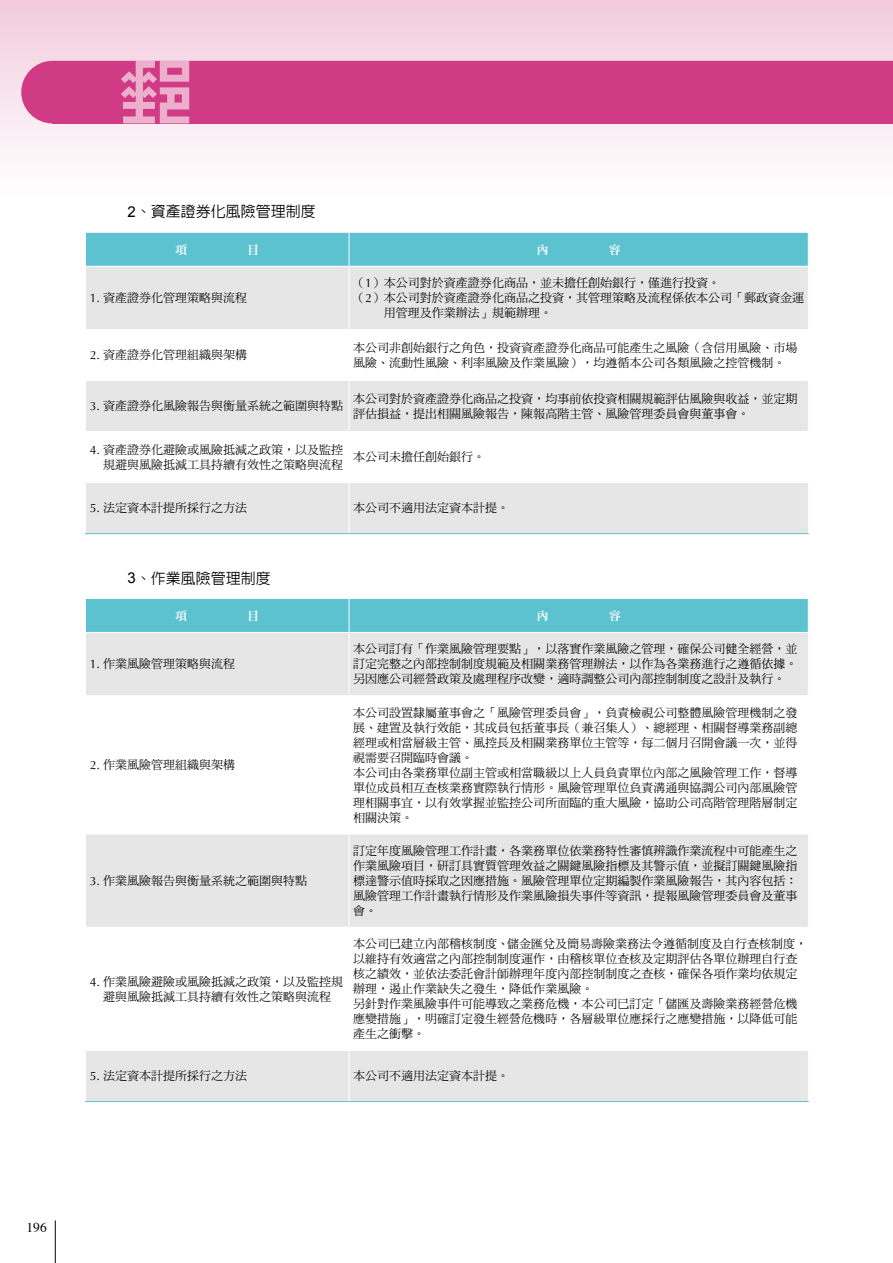
<style>
.page{position:relative;width:893px;height:1263px;background:#fff}
.page>*{position:absolute;margin:0;border:0;box-sizing:border-box;transform-origin:0 0}
.t1{font:500 15px "AR Hei B5";color:#000}
.t2{font:13.5px "Times";color:#000}
.t3{font:12px/15px "DF Ming Std W5";color:#000}
.t4{font:12px "DF Ming Std W9";color:#fff}
.s1{font-family:"Arial";font-weight:400}
.s2{font-family:"Optima"}
</style>
<div class="page">
<div style="left:0;top:0;width:893px;height:200px;background:linear-gradient(to bottom,#f1c7da,#fefefe)"></div>
<div style="left:24px;top:63px;width:58px;height:58px;background:#d13a84;border-radius:50%"></div>
<div style="left:21px;top:61px;width:63px;height:62px;border:4px solid #d13a84;border-radius:50%"></div>
<div style="left:53px;top:61px;width:840px;height:62px;background:#d13a84"></div>
<svg style="left:121px;top:61px;width:68px;height:62px"></svg>
<hr style="left:55px;top:1220px;width:1px;height:43px;background:#000">
<div style="left:86px;top:233px;width:722px;height:33px;background:#5dc2d0"></div>
<div style="left:86px;top:267px;width:722px;height:266px;background:#e6e6e6"></div>
<svg style="left:86px;top:330px;width:722px;height:152px"></svg>
<hr style="left:349px;top:233px;width:1px;height:33px;background:#fff">
<hr style="left:349px;top:267px;width:1px;height:62px;background:#fff">
<hr style="left:85px;top:329px;width:264px;height:1px;background:#fff">
<hr style="left:349px;top:329px;width:460px;height:1px;background:#fff">
<hr style="left:349px;top:330px;width:1px;height:50px;background:#fff">
<hr style="left:85px;top:380px;width:264px;height:1px;background:#fff">
<hr style="left:349px;top:380px;width:460px;height:1px;background:#fff">
<hr style="left:349px;top:381px;width:1px;height:50px;background:#fff">
<hr style="left:85px;top:431px;width:264px;height:1px;background:#fff">
<hr style="left:349px;top:431px;width:460px;height:1px;background:#fff">
<hr style="left:349px;top:432px;width:1px;height:50px;background:#fff">
<hr style="left:85px;top:482px;width:264px;height:1px;background:#fff">
<hr style="left:349px;top:482px;width:460px;height:1px;background:#fff">
<hr style="left:349px;top:483px;width:1px;height:50px;background:#fff">
<hr style="left:85px;top:533px;width:264px;height:1px;background:#5dc2d0">
<hr style="left:349px;top:533px;width:460px;height:1px;background:#5dc2d0">
<div style="left:86px;top:599px;width:722px;height:33px;background:#5dc2d0"></div>
<div style="left:86px;top:633px;width:722px;height:468px;background:#e6e6e6"></div>
<svg style="left:86px;top:696px;width:722px;height:354px"></svg>
<hr style="left:349px;top:599px;width:1px;height:33px;background:#fff">
<hr style="left:349px;top:633px;width:1px;height:62px;background:#fff">
<hr style="left:85px;top:695px;width:264px;height:1px;background:#fff">
<hr style="left:349px;top:695px;width:460px;height:1px;background:#fff">
<hr style="left:349px;top:696px;width:1px;height:138px;background:#fff">
<hr style="left:85px;top:834px;width:264px;height:1px;background:#fff">
<hr style="left:349px;top:834px;width:460px;height:1px;background:#fff">
<hr style="left:349px;top:834px;width:1px;height:93px;background:#fff">
<hr style="left:85px;top:927px;width:264px;height:1px;background:#fff">
<hr style="left:349px;top:927px;width:460px;height:1px;background:#fff">
<hr style="left:349px;top:928px;width:1px;height:122px;background:#fff">
<hr style="left:85px;top:1050px;width:264px;height:1px;background:#fff">
<hr style="left:349px;top:1050px;width:460px;height:1px;background:#fff">
<hr style="left:349px;top:1051px;width:1px;height:50px;background:#fff">
<hr style="left:85px;top:1101px;width:264px;height:1px;background:#5dc2d0">
<hr style="left:349px;top:1101px;width:460px;height:1px;background:#5dc2d0">
<p class="t1" style="left:128px;top:204px;width:190px"><span class="s1">2</span>、資產證券化風險管理制度</p>
<p class="t4" style="left:175px;top:243px;width:13px">項</p>
<p class="t4" style="left:247px;top:243px;width:13px">目</p>
<p class="t4" style="left:537px;top:243px;width:13px">內</p>
<p class="t4" style="left:609px;top:243px;width:13px">容</p>
<p class="t3" style="left:90px;top:290px;width:159px"><span class="s2">1.</span> 資產證券化管理策略與流程</p>
<p class="t3" style="left:353px;top:275px;width:368px">（<span class="s2">1</span>）本公司對於資產證券化商品，並未擔任創始銀行，僅進行投資。</p>
<p class="t3" style="left:353px;top:290px;width:452px">（<span class="s2">2</span>）本公司對於資產證券化商品之投資，其管理策略及流程係依本公司「郵政資金運</p>
<p class="t3" style="left:384px;top:305px;width:169px">用管理及作業辦法」規範辦理。</p>
<p class="t3" style="left:90px;top:347px;width:159px"><span class="s2">2.</span> 資產證券化管理組織與架構</p>
<p class="t3" style="left:353px;top:340px;width:445px">本公司非創始銀行之角色，投資資產證券化商品可能產生之風險（含信用風險、市場風險、流動性風險、利率風險及作業風險），均遵循本公司各類風險之控管機制。</p>
<p class="t3" style="left:90px;top:398px;width:255px"><span class="s2">3.</span> 資產證券化風險報告與衡量系統之範圍與特點</p>
<p class="t3" style="left:353px;top:391px;width:445px">本公司對於資產證券化商品之投資，均事前依投資相關規範評估風險與收益，並定期評估損益，提出相關風險報告，陳報高階主管、風險管理委員會與董事會。</p>
<p class="t3" style="left:90px;top:442px;width:255px;text-align:right"><span class="s2">4.</span> 資產證券化避險或風險抵減之政策，以及監控規避與風險抵減工具持續有效性之策略與流程</p>
<p class="t3" style="left:353px;top:449px;width:133px">本公司未擔任創始銀行。</p>
<p class="t3" style="left:90px;top:500px;width:159px"><span class="s2">5.</span> 法定資本計提所採行之方法</p>
<p class="t3" style="left:353px;top:500px;width:157px">本公司不適用法定資本計提。</p>
<p class="t1" style="left:128px;top:570px;width:145px"><span class="s1">3</span>、作業風險管理制度</p>
<p class="t4" style="left:175px;top:609px;width:13px">項</p>
<p class="t4" style="left:247px;top:609px;width:13px">目</p>
<p class="t4" style="left:537px;top:609px;width:13px">內</p>
<p class="t4" style="left:609px;top:609px;width:13px">容</p>
<p class="t3" style="left:90px;top:656px;width:147px"><span class="s2">1.</span> 作業風險管理策略與流程</p>
<p class="t3" style="left:353px;top:641px;width:445px;text-align:justify">本公司訂有「作業風險管理要點」，以落實作業風險之管理，確保公司健全經營，並訂定完整之內部控制制度規範及相關業務管理辦法，以作為各業務進行之遵循依據。另因應公司經營政策及處理程序改變，適時調整公司內部控制制度之設計及執行。</p>
<p class="t3" style="left:90px;top:757px;width:147px"><span class="s2">2.</span> 作業風險管理組織與架構</p>
<p class="t3" style="left:90px;top:873px;width:219px"><span class="s2">3.</span> 作業風險報告與衡量系統之範圍與特點</p>
<p class="t3" style="left:90px;top:974px;width:255px;text-align:center"><span class="s2">4.</span> 作業風險避險或風險抵減之政策，以及監控規避與風險抵減工具持續有效性之策略與流程</p>
<p class="t3" style="left:353px;top:705px;width:445px">本公司設置隸屬董事會之「風險管理委員會」，負責檢視公司整體風險管理機制之發展、建置及執行效能，其成員包括董事長（兼召集人）、總經理、相關督導業務副總經理或相當層級主管、風控長及相關業務單位主管等，每二個月召開會議一次，並得視需要召開臨時會議。<br>本公司由各業務單位副主管或相當職級以上人員負責單位內部之風險管理工作，督導單位成員相互查核業務實際執行情形。風險管理單位負責溝通與協調公司內部風險管理相關事宜，以有效掌握並監控公司所面臨的重大風險，協助公司高階管理階層制定相關決策。</p>
<p class="t3" style="left:353px;top:843px;width:445px;text-align:justify">訂定年度風險管理工作計畫，各業務單位依業務特性審慎辨識作業流程中可能產生之作業風險項目，研訂具實質管理效益之關鍵風險指標及其警示值，並擬訂關鍵風險指標達警示值時採取之因應措施。風險管理單位定期編製作業風險報告，其內容包括：風險管理工作計畫執行情形及作業風險損失事件等資訊，提報風險管理委員會及董事會。</p>
<p class="t3" style="left:353px;top:936px;width:455px">本公司已建立內部稽核制度、儲金匯兌及簡易壽險業務法令遵循制度及自行查核制度，以維持有效適當之內部控制制度運作，由稽核單位查核及定期評估各單位辦理自行查核之績效，並依法委託會計師辦理年度內部控制制度之查核，確保各項作業均依規定辦理，遏止作業缺失之發生，降低作業風險。<br>另針對作業風險事件可能導致之業務危機，本公司已訂定「儲匯及壽險業務經營危機應變措施」，明確訂定發生經營危機時，各層級單位應採行之應變措施，以降低可能產生之衝擊。</p>
<p class="t3" style="left:90px;top:1068px;width:159px"><span class="s2">5.</span> 法定資本計提所採行之方法</p>
<p class="t3" style="left:353px;top:1068px;width:157px">本公司不適用法定資本計提。</p>
<p class="t2" style="left:27px;top:1214px;width:22px">196</p>
</div>
